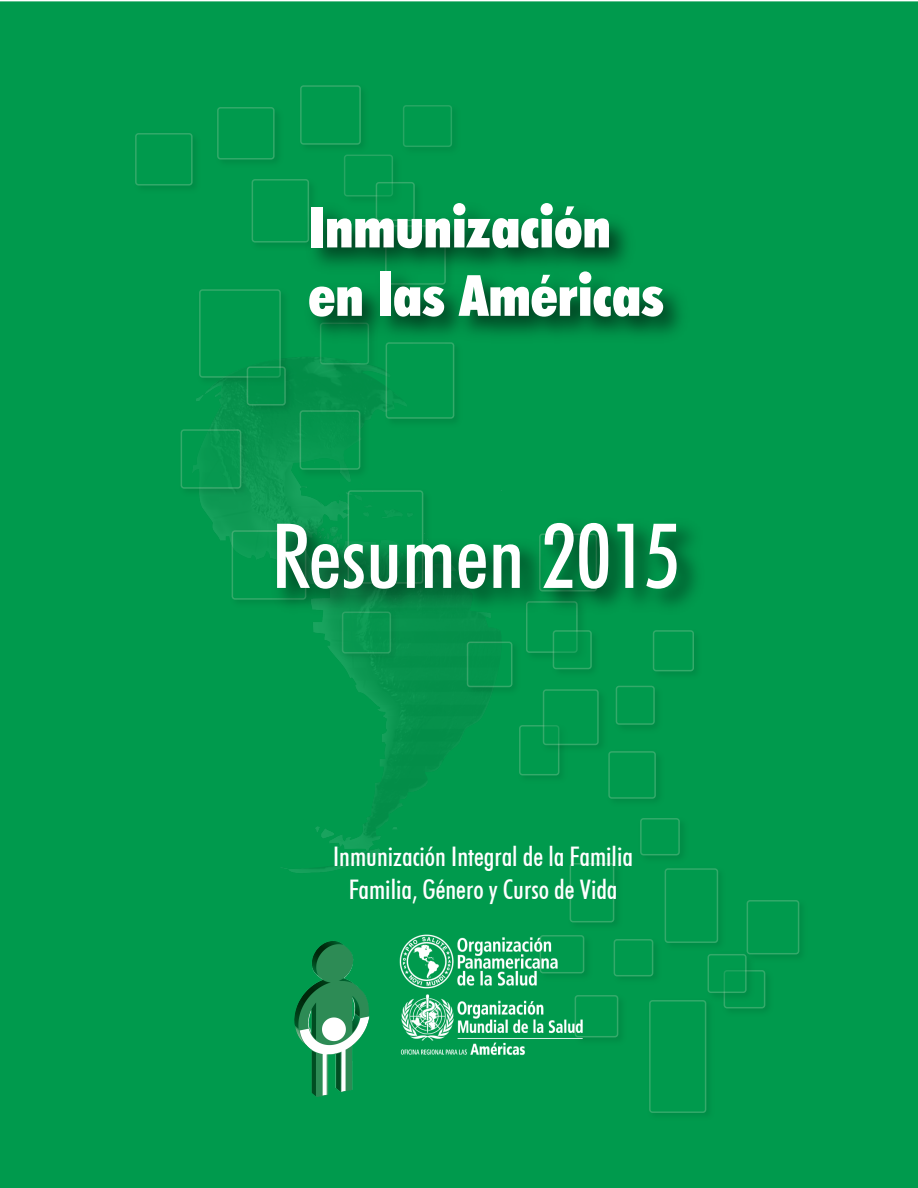
<style>
.page{position:relative;width:918px;height:1188px;background:#fff}
.page>*{position:absolute;margin:0;border:0;box-sizing:border-box;transform-origin:0 0}
.t1{font:500 condensed 90px "Futura BT";color:#fff}
.t2{font:900 condensed 57px/68.4px "Futura BT";color:#fff}
.t3{font:500 condensed 27px/32.4px "Futura BT";color:#fff;text-align:center}
</style>
<div class="page">
<div style="left:0;top:1px;width:918px;height:1187px;background:#009a4d"></div>
<img style="left:100px;top:259px;width:511px;height:704px">
<img style="left:742px;top:897px;width:69px;height:69px">
<div style="left:747px;top:901px;width:52px;height:53px;background:#009a4d;border-radius:3px"></div>
<div style="left:747px;top:900px;width:52px;height:54px;border:2px solid #84c398;border-radius:3px"></div>
<img style="left:720px;top:966px;width:57px;height:54px">
<div style="left:724px;top:971px;width:41px;height:37px;background:#009a4d;border-radius:3px"></div>
<div style="left:724px;top:970px;width:41px;height:38px;border:2px solid #84c398;border-radius:3px"></div>
<img style="left:636px;top:814px;width:55px;height:53px">
<div style="left:641px;top:819px;width:38px;height:36px;background:#009a4d;border-radius:3px"></div>
<div style="left:640px;top:818px;width:40px;height:37px;border:2px solid #84c398;border-radius:3px"></div>
<img style="left:565px;top:859px;width:60px;height:75px">
<div style="left:570px;top:864px;width:44px;height:58px;background:#009a4d;border-radius:3px"></div>
<div style="left:570px;top:863px;width:44px;height:59px;border:2px solid #84c398;border-radius:3px"></div>
<img style="left:610px;top:936px;width:54px;height:52px">
<div style="left:614px;top:940px;width:39px;height:36px;background:#009a4d;border-radius:3px"></div>
<div style="left:614px;top:939px;width:39px;height:37px;border:2px solid #84c398;border-radius:3px"></div>
<img style="left:595px;top:991px;width:35px;height:57px">
<div style="left:575px;top:996px;width:43px;height:41px;background:#009a4d;border-radius:3px"></div>
<div style="left:575px;top:995px;width:43px;height:42px;border:2px solid #84c398;border-radius:3px"></div>
<img style="left:645px;top:996px;width:73px;height:129px">
<div style="left:650px;top:1001px;width:56px;height:111px;background:#009a4d;border-radius:3px"></div>
<div style="left:649px;top:1000px;width:57px;height:113px;border:2px solid #84c398;border-radius:3px"></div>
<img style="left:703px;top:951px;width:54px;height:54px">
<div style="left:708px;top:955px;width:38px;height:37px;background:#009a4d;border-radius:3px"></div>
<div style="left:708px;top:954px;width:39px;height:39px;border:2px solid #84c398;border-radius:3px"></div>
<img style="left:661px;top:865px;width:68px;height:89px">
<div style="left:665px;top:869px;width:52px;height:73px;background:#009a4d;border-radius:3px"></div>
<div style="left:665px;top:868px;width:53px;height:75px;border:2px solid #84c398;border-radius:3px"></div>
<img style="left:516px;top:721px;width:55px;height:66px">
<div style="left:520px;top:726px;width:39px;height:49px;background:#009a4d;border-radius:3px"></div>
<div style="left:519px;top:725px;width:40px;height:50px;border:2px solid #84c398;border-radius:3px"></div>
<img style="left:463px;top:644px;width:60px;height:55px">
<div style="left:468px;top:642px;width:44px;height:44px;background:#009a4d;border-radius:3px"></div>
<div style="left:467px;top:642px;width:45px;height:45px;border:2px solid #84c398;border-radius:3px"></div>
<img style="left:612px;top:682px;width:54px;height:54px">
<div style="left:616px;top:686px;width:38px;height:38px;background:#009a4d;border-radius:3px"></div>
<div style="left:616px;top:686px;width:39px;height:39px;border:2px solid #84c398;border-radius:3px"></div>
<img style="left:649px;top:644px;width:56px;height:38px">
<div style="left:654px;top:631px;width:39px;height:40px;background:#009a4d;border-radius:3px"></div>
<div style="left:653px;top:630px;width:41px;height:41px;border:2px solid #84c398;border-radius:3px"></div>
<img style="left:522px;top:644px;width:27px;height:20px">
<div style="left:527px;top:602px;width:50px;height:50px;background:#009a4d;border-radius:3px"></div>
<div style="left:526px;top:601px;width:52px;height:52px;border:2px solid #84c398;border-radius:3px"></div>
<img style="left:604px;top:747px;width:63px;height:63px">
<div style="left:609px;top:752px;width:46px;height:46px;background:#009a4d;border-radius:3px"></div>
<div style="left:608px;top:751px;width:48px;height:48px;border:2px solid #84c398;border-radius:3px"></div>
<img style="left:540px;top:685px;width:70px;height:71px">
<div style="left:544px;top:690px;width:54px;height:54px;background:#009a4d;border-radius:3px"></div>
<div style="left:543px;top:689px;width:56px;height:56px;border:2px solid #84c398;border-radius:3px"></div>
<img style="left:549px;top:644px;width:54px;height:37px">
<div style="left:553px;top:631px;width:38px;height:38px;background:#009a4d;border-radius:3px"></div>
<div style="left:553px;top:630px;width:39px;height:39px;border:2px solid #84c398;border-radius:3px"></div>
<img style="left:340px;top:151px;width:65px;height:35px">
<div style="left:345px;top:155px;width:47px;height:41px;background:#009a4d;border-radius:3px"></div>
<div style="left:344px;top:155px;width:49px;height:42px;border:2px solid #84c398;border-radius:3px"></div>
<img style="left:297px;top:82px;width:75px;height:74px">
<div style="left:301px;top:86px;width:59px;height:58px;background:#009a4d;border-radius:3px"></div>
<div style="left:300px;top:85px;width:61px;height:60px;border:2px solid #84c398;border-radius:3px"></div>
<img style="left:213px;top:103px;width:73px;height:68px">
<div style="left:218px;top:108px;width:56px;height:51px;background:#009a4d;border-radius:3px"></div>
<div style="left:217px;top:107px;width:58px;height:53px;border:2px solid #84c398;border-radius:3px"></div>
<img style="left:132px;top:129px;width:72px;height:67px">
<div style="left:136px;top:134px;width:56px;height:51px;background:#009a4d;border-radius:3px"></div>
<div style="left:135px;top:133px;width:58px;height:53px;border:2px solid #84c398;border-radius:3px"></div>
<div style="left:399px;top:102px;width:64px;height:57px;background:#00994c"></div>
<div style="left:404px;top:106px;width:47px;height:40px;background:#009a4d;border-radius:3px"></div>
<div style="left:403px;top:105px;width:49px;height:42px;border:2px solid #84c398;border-radius:3px"></div>
<img style="left:195px;top:286px;width:97px;height:102px">
<div style="left:200px;top:290px;width:80px;height:87px;background:#009a4d;border-radius:3px"></div>
<div style="left:199px;top:289px;width:82px;height:89px;border:2px solid #84c398;border-radius:3px"></div>
<img style="left:343px;top:487px;width:92px;height:11px">
<div style="left:348px;top:491px;width:75px;height:92px;background:#009a4d;border-radius:3px"></div>
<div style="left:348px;top:490px;width:75px;height:94px;border:2px solid #84c398;border-radius:3px"></div>
<img style="left:247px;top:175px;width:74px;height:78px">
<div style="left:252px;top:180px;width:56px;height:62px;background:#009a4d;border-radius:3px"></div>
<div style="left:252px;top:179px;width:57px;height:64px;border:2px solid #84c398;border-radius:3px"></div>
<img style="left:316px;top:363px;width:65px;height:13px">
<div style="left:320px;top:323px;width:49px;height:42px;border:2px solid #84c398;border-radius:3px"></div>
<img style="left:339px;top:644px;width:63px;height:20px">
<div style="left:343px;top:612px;width:47px;height:41px;background:#07974f;border-radius:3px"></div>
<div style="left:342px;top:612px;width:49px;height:42px;border:2px solid #84c398;border-radius:3px"></div>
<img style="left:382px;top:363px;width:84px;height:67px">
<div style="left:386px;top:343px;width:68px;height:75px;background:#009a4d;border-radius:3px"></div>
<div style="left:386px;top:342px;width:68px;height:77px;border:2px solid #84c398;border-radius:3px"></div>
<img style="left:295px;top:406px;width:77px;height:75px">
<div style="left:300px;top:411px;width:60px;height:58px;background:#009a4d;border-radius:3px"></div>
<div style="left:300px;top:410px;width:60px;height:60px;border:2px solid #84c398;border-radius:3px"></div>
<img style="left:177px;top:426px;width:76px;height:73px">
<div style="left:181px;top:430px;width:60px;height:58px;background:#07994f;border-radius:3px"></div>
<div style="left:181px;top:429px;width:60px;height:60px;border:2px solid #84c398;border-radius:3px"></div>
<img style="left:228px;top:526px;width:30px;height:84px">
<div style="left:232px;top:531px;width:74px;height:68px;background:#009a4d;border-radius:3px"></div>
<div style="left:232px;top:530px;width:74px;height:70px;border:2px solid #84c398;border-radius:3px"></div>
<img style="left:243px;top:363px;width:54px;height:54px">
<svg style="left:247px;top:367px;width:38px;height:38px"></svg>
<div style="left:247px;top:366px;width:39px;height:40px;border:2px solid #84c398;border-radius:3px"></div>
<img style="left:375px;top:178px;width:51px;height:8px">
<div style="left:376px;top:183px;width:38px;height:37px;background:#009a4d;border-radius:3px"></div>
<div style="left:376px;top:182px;width:39px;height:39px;border:2px solid #84c398;border-radius:3px"></div>
<img style="left:296px;top:186px;width:402px;height:177px">
<img style="left:258px;top:498px;width:456px;height:146px">
<img style="left:294px;top:941px;width:75px;height:156px">
<img style="left:386px;top:892px;width:209px;height:200px">
<p class="t2" style="left:308px;top:193px;width:357px">Inmunización en las Américas</p>
<p class="t1" style="left:271px;top:501px;width:411px">Resumen 2015</p>
<p class="t3" style="left:333px;top:840px;width:301px">Inmunización Integral de la Familia<br>Familia, Género y Curso de Vida</p>
</div>
